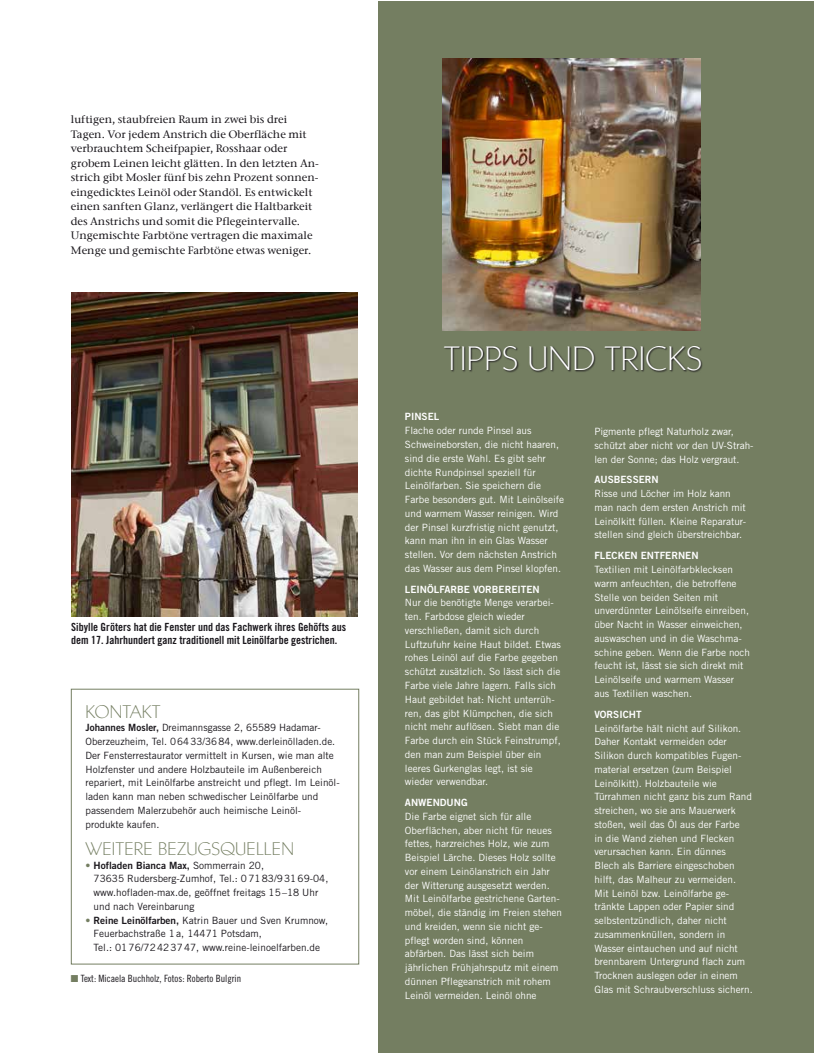
<style>
.page{position:relative;width:815px;height:1053px;background:#fff}
.page>*{position:absolute;margin:0;border:0;box-sizing:border-box;transform-origin:0 0}
.t1{font:300 32.38px "Brewery Pro";letter-spacing:.01em;color:#fff}
.t2{font:300 17.5px "Brewery Pro";letter-spacing:.01em;color:#747e61}
.t3{font:11.25px/12.5px "Trade Gothic LT Pro Bd Cn 20";color:#1a171c}
.t4{font:500 10.75px/14.5px "ITC Stone Serif Com";color:#1a171c;scale:1.05 1}
.t5{font:10px/13.8px "Trade Gothic LT Pro";color:#fff}
.t6{font:10px/13.8px "Trade Gothic LT Pro";color:#1a171c}
.t7{font:10px "Trade Gothic LT Pro Bd 2";color:#fff}
.t8{font:10px "Trade Gothic LT Pro Cn 18";color:#1a171c}
.t9{font:10px "Trade Gothic LT Pro Bd 2";color:#1a171c}
.s1{font-family:"Trade Gothic LT Pro Bd 2"}
.s2{font-family:"Trade Gothic LT Pro";color:#747e61}
.s3{font-family:"Trade Gothic LT Pro"}
.s4{color:#747e61}
</style>
<div class="page">
<div style="left:71px;top:688px;width:288px;height:276px;border:1px solid #747e61"></div>
<div style="left:378px;top:1px;width:436px;height:1051px;background:#747e61"></div>
<img style="left:71px;top:293px;width:286px;height:323px">
<img style="left:443px;top:59px;width:258px;height:271px">
<svg style="left:444px;top:346px;width:259px;height:27px"></svg>
<p class="t4" style="left:71px;top:112px;width:238px">luftigen, staubfreien Raum in zwei bis drei Tagen. Vor jedem Anstrich die Oberfläche mit verbrauchtem Scheifpapier, Rosshaar oder grobem Leinen leicht glätten. In den letzten An&shy;strich gibt Mosler fünf bis zehn Prozent sonnen&shy;eingedicktes Leinöl oder Standöl. Es entwickelt einen sanften Glanz, verlängert die Haltbarkeit des Anstrichs und somit die Pflegeintervalle.<br>Ungemischte Farbtöne vertragen die maximale Menge und gemischte Farbtöne etwas weniger.</p>
<p class="t3" style="left:71px;top:620px;width:276px">Sibylle Gröters hat die Fenster und das Fachwerk ihres Gehöfts aus dem 17. Jahrhundert ganz traditionell mit Leinölfarbe gestrichen.</p>
<h2 class="t2" style="left:86px;top:701px;width:77px">KONTAKT</h2>
<p class="t6" style="left:86px;top:720px;width:256px"><span class="s1">Johannes Mosler,</span> Dreimannsgasse 2, 65589 Hadamar-Oberzeuzheim, Tel. 06433/3684, www.derleinölladen.de.<br>Der Fensterrestaurator vermittelt in Kursen, wie man alte Holzfenster und andere Holzbauteile im Außenbereich repariert, mit Leinölfarbe anstreicht und pflegt. Im Leinöl&shy;laden kann man neben schwedischer Leinölfarbe und passendem Malerzubehör auch heimische Leinöl&shy;produkte kaufen.</p>
<h2 class="t2" style="left:86px;top:838px;width:210px">WEITERE BEZUGSQUELLEN</h2>
<p class="t9" style="left:86px;top:858px;width:180px"><span class="s2">•</span> Hofladen Bianca Max, <span class="s3">Sommerrain 20,</span></p>
<p class="t6" style="left:94px;top:871px;width:236px">73635 Rudersberg-Zumhof, Tel.: 07183/93169-04, www.hofladen-max.de, geöffnet freitags 15–18 Uhr und nach Vereinbarung</p>
<p class="t6" style="left:94px;top:913px;width:236px;text-indent:-8px"><span class="s4">•</span> <span class="s1">Reine Leinölfarben,</span> Katrin Bauer und Sven Krumnow,<br>Feuerbachstraße 1a, 14471 Potsdam,<br>Tel.: 0176/72423747, www.reine-leinoelfarben.de</p>
<p class="t8" style="left:71px;top:972px;width:172px"><span class="s4">■</span> Text: Micaela Buchholz, Fotos: Roberto Bulgrin</p>
<h1 class="t1" style="left:444px;top:340px;width:260px">TIPPS UND TRICKS</h1>
<p class="t7" style="left:405px;top:410px;width:36px">PINSEL</p>
<p class="t5" style="left:405px;top:423px;width:161px">Flache oder runde Pinsel aus Schweineborsten, die nicht haaren, sind die erste Wahl. Es gibt sehr dichte Rundpinsel speziell für Leinölfarben. Sie speichern die Farbe besonders gut. Mit Leinölseife und warmem Wasser reinigen. Wird der Pinsel kurzfristig nicht genutzt, kann man ihn in ein Glas Wasser stellen. Vor dem nächsten Anstrich das Wasser aus dem Pinsel klopfen.</p>
<p class="t7" style="left:405px;top:583px;width:136px">LEINÖLFARBE VORBEREITEN</p>
<p class="t5" style="left:405px;top:596px;width:157px">Nur die benötigte Menge verarbei&shy;ten. Farbdose gleich wieder verschließen, damit sich durch<br>Luftzufuhr keine Haut bildet. Etwas rohes Leinöl auf die Farbe gegeben schützt zusätzlich. So lässt sich die<br>Farbe viele Jahre lagern. Falls sich<br>Haut gebildet hat: Nicht unterrüh&shy;ren, das gibt Klümpchen, die sich nicht mehr auflösen. Siebt man die<br>Farbe durch ein Stück Feinstrumpf, den man zum Beispiel über ein leeres Gurkenglas legt, ist sie wieder verwendbar.</p>
<p class="t7" style="left:405px;top:796px;width:64px">ANWENDUNG</p>
<p class="t5" style="left:405px;top:809px;width:159px">Die Farbe eignet sich für alle Oberflächen, aber nicht für neues fettes, harzreiches Holz, wie zum Beispiel Lärche. Dieses Holz sollte vor einem Leinölanstrich ein Jahr der Witterung ausgesetzt werden.<br>Mit Leinölfarbe gestrichene Garten&shy;möbel, die ständig im Freien stehen und kreiden, wenn sie nicht ge&shy;pflegt worden sind, können abfärben. Das lässt sich beim jährlichen Frühjahrsputz mit einem dünnen Pflegeanstrich mit rohem Leinöl vermeiden. Leinöl ohne</p>
<p class="t5" style="left:594px;top:424px;width:161px">Pigmente pflegt Naturholz zwar, schützt aber nicht vor den UV-Strah&shy;len der Sonne; das Holz vergraut.</p>
<p class="t7" style="left:594px;top:473px;width:66px">AUSBESSERN</p>
<p class="t5" style="left:594px;top:486px;width:153px">Risse und Löcher im Holz kann man nach dem ersten Anstrich mit Leinölkitt füllen. Kleine Reparatur&shy;stellen sind gleich überstreichbar.</p>
<p class="t7" style="left:594px;top:549px;width:106px">FLECKEN ENTFERNEN</p>
<p class="t5" style="left:594px;top:562px;width:157px">Textilien mit Leinölfarbklecksen warm anfeuchten, die betroffene<br>Stelle von beiden Seiten mit unverdünnter Leinölseife einreiben, über Nacht in Wasser einweichen, auswaschen und in die Waschma&shy;schine geben. Wenn die Farbe noch feucht ist, lässt sie sich direkt mit<br>Leinölseife und warmem Wasser aus Textilien waschen.</p>
<p class="t7" style="left:594px;top:708px;width:49px">VORSICHT</p>
<p class="t5" style="left:594px;top:721px;width:160px">Leinölfarbe hält nicht auf Silikon.<br>Daher Kontakt vermeiden oder<br>Silikon durch kompatibles Fugen&shy;material ersetzen (zum Beispiel<br>Leinölkitt). Holzbauteile wie<br>Türrahmen nicht ganz bis zum Rand streichen, wo sie ans Mauerwerk stoßen, weil das Öl aus der Farbe<br>in die Wand ziehen und Flecken verursachen kann. Ein dünnes<br>Blech als Barriere eingeschoben hilft, das Malheur zu vermeiden.<br>Mit Leinöl bzw. Leinölfarbe ge&shy;tränkte Lappen oder Papier sind selbstentzündlich, daher nicht zusammenknüllen, sondern in<br>Wasser eintauchen und auf nicht brennbarem Untergrund flach zum<br>Trocknen auslegen oder in einem<br>Glas mit Schraubverschluss sichern.</p>
</div>
